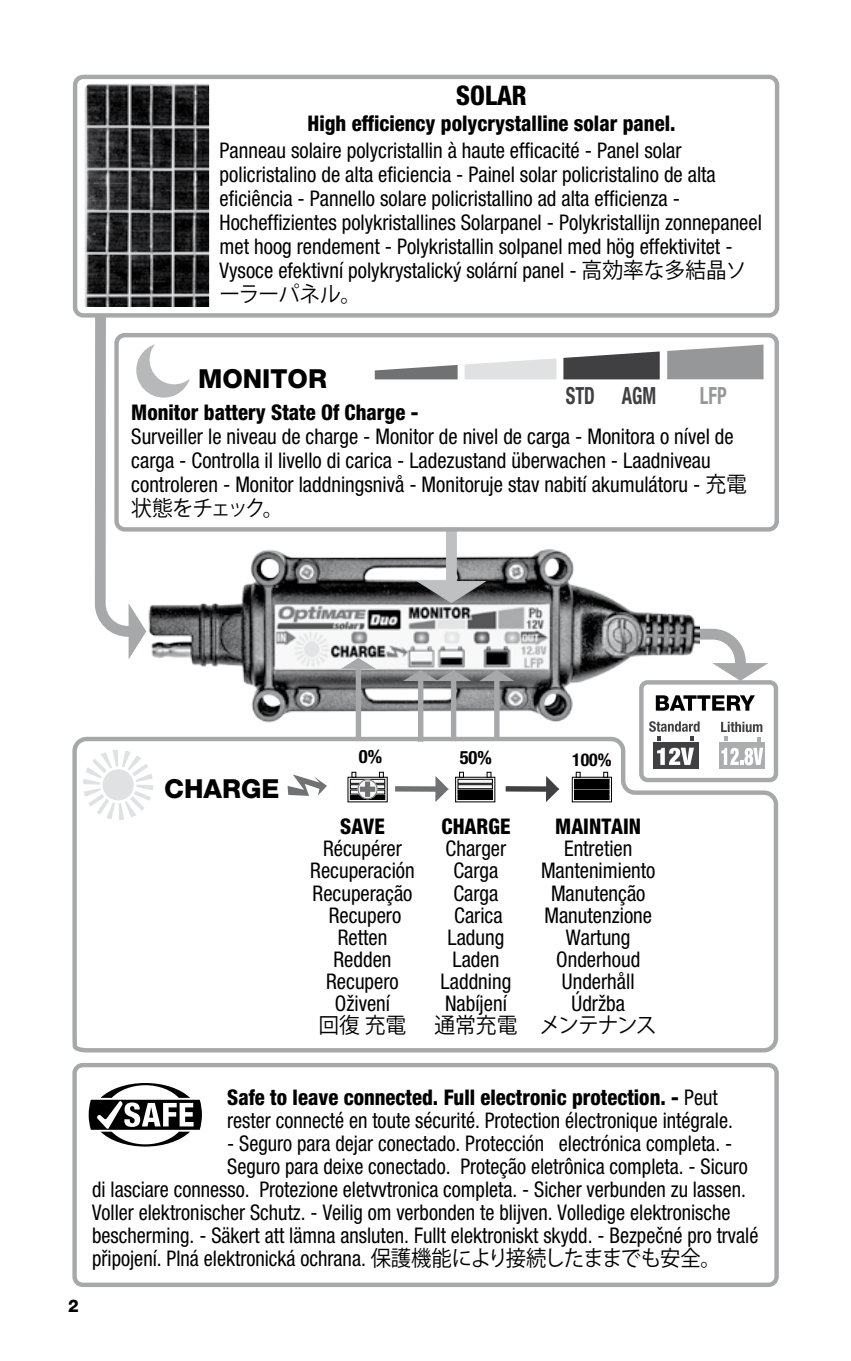
<style>
.page{position:relative;width:851px;height:1361px;background:#fff}
.page>*{position:absolute;margin:0;border:0;box-sizing:border-box;transform-origin:0 0}
.t1{font:800 condensed 27px "Helvetica Neue LT Pro";color:#000;scale:.96 1}
.t2{font:800 26.4px "Helvetica Neue LT Pro";color:#000}
.t3{font:800 26.1px "Helvetica Neue LT Pro";color:#000}
.t4{font:700 condensed 23.7px "Helvetica Neue LT Pro";color:#404042;scale:.78 1}
.t5{font:700 condensed 23.7px "Helvetica Neue LT Pro";color:#969799;scale:.78 1}
.t6{font:condensed 21.6px/22.2px "Helvetica Neue LT Pro";color:#000;text-align:center;scale:.96 1}
.t7{font:condensed 21.6px/23.1px "Helvetica Neue LT Pro";color:#000;scale:.94 1}
.t8{font:800 condensed 21.6px "Helvetica Neue LT Pro";color:#000;scale:.96 1}
.t9{font:21.6px "Koz Go Pr 6 N";letter-spacing:-.03em;color:#000;scale:.96 1}
.t10{font:21.6px "Koz Go Pr 6 N";letter-spacing:-.08em;color:#000;scale:.96 1}
.t11{font:700 condensed 18.3px "Helvetica Neue LT Pro";color:#000}
.t12{font:700 condensed 17.7px "Helvetica Neue LT Pro";color:#000}
.t13{font:800 17.4px "Helvetica Neue LT Pro";color:#000;scale:.96 1}
.s1{font-family:"Koz Go Pr 6 N";font-stretch:normal}
.s2{font-weight:800}
</style>
<div class="page">
<svg style="left:699px;top:625px;width:69px;height:55px"></svg>
<img style="left:190px;top:549px;width:509px;height:176px">
<img style="left:268px;top:593px;width:288px;height:82px">
<div style="left:356px;top:666px;width:5px;height:74px;background:#a7a8aa"></div>
<svg style="left:341px;top:658px;width:35px;height:11px"></svg>
<div style="left:418px;top:678px;width:5px;height:64px;background:#a7a8aa"></div>
<div style="left:451px;top:678px;width:5px;height:60px;background:#a7a8aa"></div>
<svg style="left:403px;top:670px;width:68px;height:11px"></svg>
<div style="left:494px;top:678px;width:5px;height:60px;background:#a7a8aa"></div>
<svg style="left:479px;top:670px;width:35px;height:11px"></svg>
<div style="left:446px;top:527px;width:11px;height:59px;background:#bec0c1"></div>
<svg style="left:416px;top:581px;width:70px;height:22px;background:#878889"></svg>
<svg style="left:375px;top:365px;width:82px;height:14px"></svg>
<svg style="left:464px;top:358px;width:92px;height:21px"></svg>
<svg style="left:563px;top:351px;width:96px;height:28px;background:#59595b"></svg>
<svg style="left:667px;top:344px;width:96px;height:35px;background:#a1a2a4"></svg>
<div style="left:72px;top:1063px;width:706px;height:224px;border:4px solid #a7a8aa;border-radius:8px"></div>
<svg style="left:89px;top:1083px;width:113px;height:63px"></svg>
<div style="left:641px;top:682px;width:134px;height:98px;background:#fff;border-radius:6px"></div>
<div style="left:639px;top:680px;width:139px;height:102px;border:4px solid #a7a8aa;border-radius:6px"></div>
<svg style="left:649px;top:721px;width:50px;height:11px"></svg>
<svg style="left:721px;top:721px;width:42px;height:12px"></svg>
<svg style="left:655px;top:695px;width:99px;height:15px"></svg>
<img style="left:85px;top:84px;width:124px;height:223px">
<div style="left:73px;top:75px;width:706px;height:243px;border:4px solid #a7a8aa;border-radius:8px"></div>
<svg style="left:89px;top:305px;width:101px;height:354px"></svg>
<div style="left:114px;top:333px;width:664px;height:198px;border:4px solid #a7a8aa;border-radius:8px"></div>
<svg style="left:72px;top:734px;width:707px;height:319px"></svg>
<div style="left:305px;top:819px;width:115px;height:221px;background:#fff"></div>
<div style="left:418px;top:819px;width:115px;height:221px;background:#fff"></div>
<div style="left:537px;top:819px;width:122px;height:221px;background:#fff"></div>
<p class="t1" style="left:456px;top:79px;width:75px">SOLAR</p>
<p class="t8" style="left:307px;top:109px;width:384px">High efficiency polycrystalline solar panel.</p>
<p class="t6" style="left:219px;top:138px;width:566px;line-height:24px;text-align:left">Panneau solaire polycristallin à haute efficacité - Panel solar policristalino de alta eficiencia - Painel solar policristalino de alta eficiência - Pannello solare policristallino ad alta efficienza - Hocheffizientes polykristallines Solarpanel - Polykristallijn zonnepaneel met hoog rendement - Polykristallin solpanel med hög effektivitet - Vysoce efektivní polykrystalický solární panel - <span class="s1">高効率な多結晶ソ</span></p>
<p class="t9" style="left:219px;top:282px;width:149px">ーラーパネル。</p>
<p class="t3" style="left:198px;top:363px;width:130px">MONITOR</p>
<p class="t4" style="left:565px;top:381px;width:117px">STD AGM</p>
<p class="t5" style="left:699px;top:381px;width:36px">LFP</p>
<p class="t8" style="left:131px;top:399px;width:300px">Monitor battery State Of Charge -</p>
<p class="t6" style="left:131px;top:424px;width:642px;line-height:24px;text-align:left">Surveiller le niveau de charge - Monitor de nivel de carga - Monitora o nível de carga - Controlla il livello di carica - Ladezustand überwachen - Laadniveau controleren - Monitor laddningsnivå - Monitoruje stav nabití akumulátoru - <span class="s1">充電</span></p>
<p class="t10" style="left:131px;top:496px;width:160px">状態をチェック。</p>
<p class="t2" style="left:164px;top:773px;width:117px">CHARGE</p>
<p class="t11" style="left:359px;top:746px;width:25px">0%</p>
<p class="t11" style="left:459px;top:746px;width:34px">50%</p>
<p class="t12" style="left:572px;top:748px;width:41px">100%</p>
<p class="t8" style="left:340px;top:813px;width:48px">SAVE</p>
<p class="t6" style="left:310px;top:837px;width:110px">Récupérer<br>Recuperación<br>Recuperação<br>Recupero<br>Retten<br>Redden<br>Recupero<br>Oživení</p>
<p class="t9" style="left:318px;top:1013px;width:93px">回復 充電</p>
<p class="t8" style="left:441px;top:813px;width:73px">CHARGE</p>
<p class="t6" style="left:440px;top:837px;width:75px">Charger<br>Carga<br>Carga<br>Carica<br>Ladung<br>Laden<br>Laddning<br>Nabíjení</p>
<p class="t9" style="left:434px;top:1013px;width:88px">通常充電</p>
<p class="t8" style="left:555px;top:813px;width:91px">MAINTAIN</p>
<p class="t6" style="left:541px;top:837px;width:121px">Entretien<br>Mantenimiento<br>Manutenção<br>Manutenzione<br>Wartung<br>Onderhoud<br>Underhåll<br>Údržba</p>
<p class="t9" style="left:539px;top:1013px;width:124px">メンテナンス</p>
<p class="t13" style="left:68px;top:1295px;width:13px">2</p>
<p class="t7" style="left:227px;top:1085px;width:539px"><span class="s2">Safe to leave connected. Full electronic protection. -</span> Peut rester connecté en toute sécurité. Protection électronique intégrale.</p>
<p class="t7" style="left:227px;top:1131px;width:538px">- Seguro para dejar conectado. Protección electrónica completa. -</p>
<p class="t7" style="left:227px;top:1154px;width:555px">Seguro para deixe conectado. Proteção eletrônica completa. - Sicuro</p>
<p class="t7" style="left:92px;top:1177px;width:697px">di lasciare connesso. Protezione eletvvtronica completa. - Sicher verbunden zu lassen.</p>
<p class="t7" style="left:92px;top:1200px;width:680px">Voller elektronischer Schutz. - Veilig om verbonden te blijven. Volledige elektronische</p>
<p class="t7" style="left:92px;top:1223px;width:710px">bescherming. - Säkert att lämna ansluten. Fullt elektroniskt skydd. - Bezpečné pro trvalé</p>
<p class="t7" style="left:92px;top:1246px;width:670px">připojení. Plná elektronická ochrana. <span class="s1">保護機能により接続したままでも安全。</span></p>
</div>
